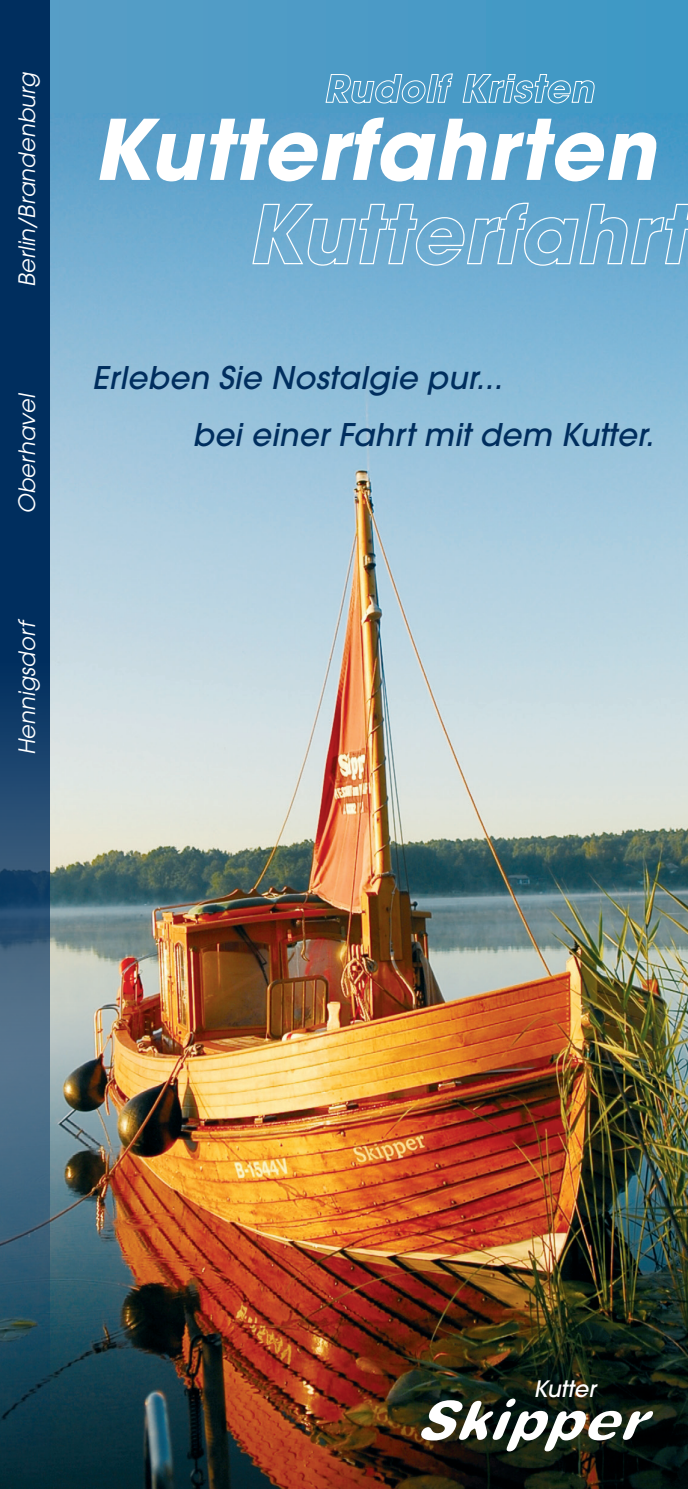
<style>
.page{position:relative;width:688px;height:1489px;background:#fff}
.page>*{position:absolute;margin:0;border:0;box-sizing:border-box;transform-origin:0 0}
.t1{font:italic 700 82.75px "Avant Garde";letter-spacing:.01em;color:#fff}
.t2{font:italic 500 31px "Avant Garde";letter-spacing:.01em;color:#002e5e}
.t3{font:italic 22.5px "Avant Garde";color:#fff}
.t4{font:italic 500 22.5px "Avant Garde";letter-spacing:.01em;color:#fff}
</style>
<div class="page">
<div style="left:0;top:0;width:687px;height:1488px;background:linear-gradient(to right,#5a9ec7,#3d98c5)"></div>
<img style="left:50px;top:113px;width:637px;height:1375px">
<svg style="left:419px;top:1398px;width:234px;height:53px"></svg>
<svg style="left:325px;top:73px;width:128px;height:31px;background:#67aacf"></svg>
<svg style="left:462px;top:74px;width:133px;height:30px;background:#64abcf"></svg>
<svg style="left:251px;top:202px;width:436px;height:64px;background:#77b1d4"></svg>
<svg style="left:0;top:0;width:50px;height:1488px;background:#184166"></svg>
<p class="t3" style="left:14px;top:287px;width:216px;rotate:-90deg">Berlin/Brandenburg</p>
<p class="t3" style="left:14px;top:514px;width:123px;rotate:-90deg">Oberhavel</p>
<p class="t3" style="left:14px;top:755px;width:138px;rotate:-90deg">Hennigsdorf</p>
<p class="t1" style="left:92px;top:96px;width:564px">Kutterfahrten</p>
<p class="t2" style="left:92px;top:358px;width:411px">Erleben Sie Nostalgie pur...</p>
<p class="t2" style="left:192px;top:415px;width:462px">bei einer Fahrt mit dem Kutter.</p>
<p class="t4" style="left:533px;top:1374px;width:64px">Kutter</p>
</div>
